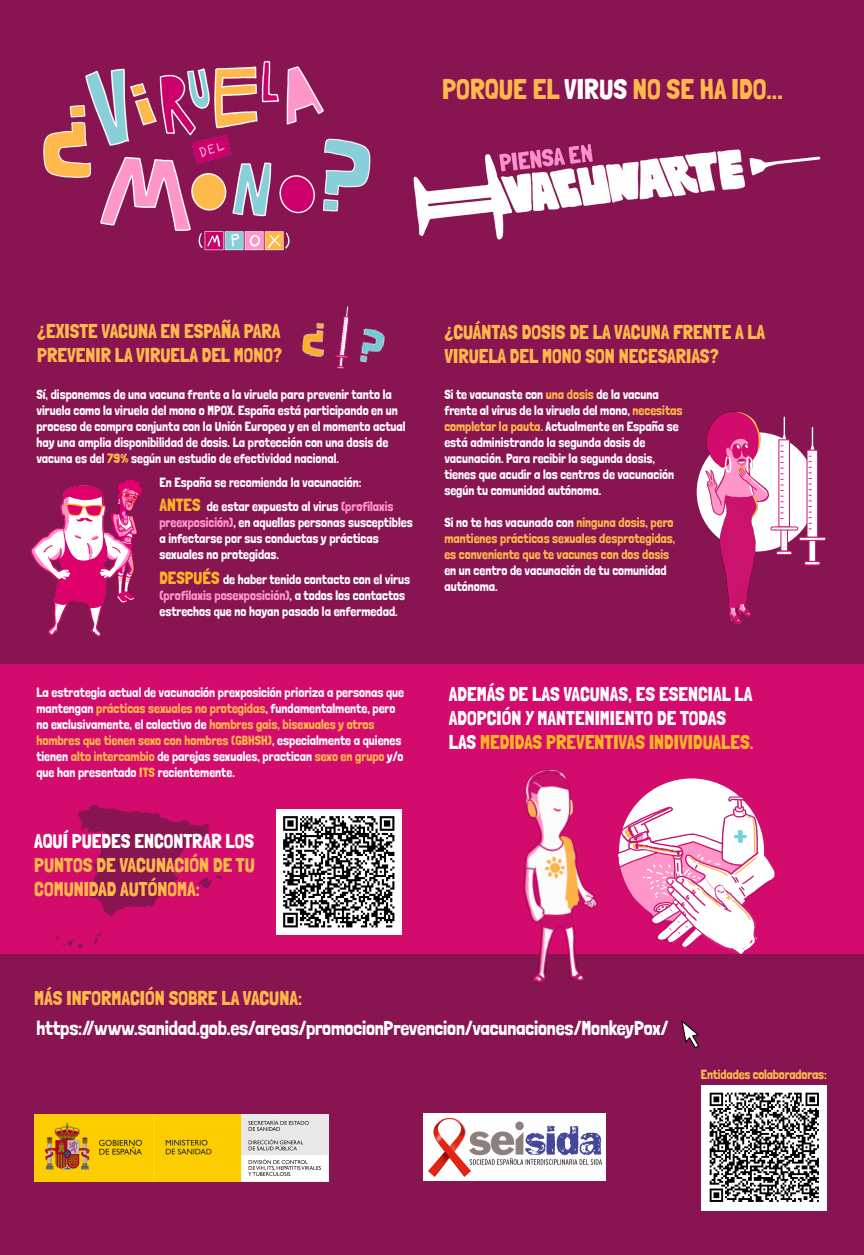
<style>
.page{position:relative;width:864px;height:1255px;background:#881452}
.page>*{position:absolute;margin:0;border:0;box-sizing:border-box;transform-origin:0 0}
.t1{font:28.52px "Londrina Solid";color:#ffb84a}
.t2{font:20px/24px "Londrina Solid";color:#fff}
.t3{font:20px/24px "Londrina Solid";color:#ffb84a}
.t4{font:13.32px/16px "Londrina Solid";color:#fff}
.t5{font:13.32px/16px "Londrina Solid";color:#ffb74a}
.t6{font:13.2px "Londrina Solid";letter-spacing:-.01em;color:#ffb84a}
.s1{color:#fff}
.s2{color:#ffb74a}
.s3{font-size:17.6px;color:#ffb424}
.s4{color:#ff96ca}
.s5{color:#ffb84a}
.s6{color:#ffb424}
</style>
<div class="page">
<div style="left:0;top:664px;width:864px;height:290px;background:#d20b6d"></div>
<img style="left:43px;top:61px;width:328px;height:190px">
<img style="left:414px;top:144px;width:406px;height:96px">
<img style="left:30px;top:479px;width:112px;height:158px">
<img style="left:696px;top:411px;width:131px;height:213px">
<div style="left:781px;top:527px;width:7px;height:24px;background:#fff;border:1px solid #cb126d"></div>
<div style="left:779px;top:439px;width:11px;height:88px;background:#fff;border:1px solid #cb126d"></div>
<div style="left:771px;top:526px;width:27px;height:4px;border:1px solid #cb126d;border-radius:2px"></div>
<hr style="left:776px;top:551px;width:16px;height:3px;background:#fff;border-radius:2px">
<div style="left:776px;top:551px;width:16px;height:4px;border:1px solid #cb126d;border-radius:2px"></div>
<svg style="left:781px;top:417px;width:5px;height:102px"></svg>
<svg style="left:810px;top:427px;width:4px;height:23px"></svg>
<div style="left:809px;top:537px;width:7px;height:25px;background:#fff;border:1px solid #cb126d"></div>
<div style="left:807px;top:450px;width:11px;height:88px;background:#fff;border:1px solid #cb126d"></div>
<div style="left:799px;top:537px;width:27px;height:4px;border:1px solid #cb126d;border-radius:2px"></div>
<div style="left:804px;top:561px;width:16px;height:4px;border:1px solid #cb126d;border-radius:2px"></div>
<svg style="left:809px;top:456px;width:3px;height:74px"></svg>
<svg style="left:336px;top:306px;width:13px;height:63px"></svg>
<img style="left:302px;top:322px;width:23px;height:35px">
<img style="left:360px;top:328px;width:25px;height:35px">
<svg style="left:697px;top:1033px;width:2px;height:14px"></svg>
<img style="left:276px;top:809px;width:126px;height:126px">
<div style="left:619px;top:778px;width:145px;height:145px;background:#fff;border-radius:50%"></div>
<img style="left:697px;top:796px;width:78px;height:158px">
<img style="left:34px;top:1114px;width:295px;height:67px">
<div style="left:424px;top:1114px;width:182px;height:67px;background:#fff"></div>
<img style="left:429px;top:1118px;width:172px;height:58px">
<div style="left:701px;top:1085px;width:126px;height:125px;background:#fff"></div>
<img style="left:709px;top:1092px;width:110px;height:110px">
<svg style="left:94px;top:932px;width:8px;height:11px"></svg>
<svg style="left:56px;top:936px;width:26px;height:12px"></svg>
<svg style="left:78px;top:805px;width:144px;height:111px"></svg>
<img style="left:523px;top:769px;width:174px;height:280px">
<h1 class="t1" style="left:442px;top:72px;width:342px">PORQUE EL <span class="s1">VIRUS</span> NO SE HA IDO...</h1>
<h2 class="t3" style="left:37px;top:318px;width:246px">¿EXISTE VACUNA EN ESPAÑA PARA<br>PREVENIR LA VIRUELA DEL MONO?</h2>
<h2 class="t3" style="left:444px;top:320px;width:322px">¿CUÁNTAS DOSIS DE LA VACUNA FRENTE A LA<br>VIRUELA DEL MONO SON NECESARIAS?</h2>
<p class="t4" style="left:36px;top:386px;width:371px">Sí, disponemos de una vacuna frente a la viruela para prevenir tanto la viruela como la viruela del mono o MPOX. España está participando en un proceso de compra conjunta con la Unión Europea y en el momento actual hay una amplia disponibilidad de dosis. La protección con una dosis de vacuna es del <span class="s2">79%</span> según un estudio de efectividad nacional.</p>
<p class="t4" style="left:159px;top:470px;width:236px;line-height:24px">En España se recomienda la vacunación:<br><span class="s3">ANTES</span> de estar expuesto al virus <span class="s4">(profilaxis</span></p>
<p class="t4" style="left:159px;top:514px;width:255px"><span class="s4">preexposición)</span>, en aquellas personas susceptibles a infectarse por sus conductas y prácticas sexuales no protegidas.</p>
<p class="t4" style="left:159px;top:571px;width:252px"><span class="s3">DESPUÉS</span> de haber tenido contacto con el virus <span class="s4">(profilaxis posexposición)</span>, a todos los contactos estrechos que no hayan pasado la enfermedad.</p>
<p class="t4" style="left:444px;top:386px;width:240px">Si te vacunaste con <span class="s2">una dosis</span> de la vacuna frente al virus de la viruela del mono, <span class="s2">necesitas completar la pauta.</span> Actualmente en España se está administrando la segunda dosis de vacunación. Para recibir la segunda dosis, tienes que acudir a los centros de vacunación según tu comunidad autónoma.</p>
<p class="t5" style="left:444px;top:514px;width:233px"><span class="s1">Si no te has vacunado con</span> ninguna dosis, pero mantienes prácticas sexuales desprotegidas, es conveniente que te vacunes con dos dosis</p>
<p class="t4" style="left:444px;top:562px;width:224px">en un centro de vacunación de tu comunidad autónoma.</p>
<p class="t4" style="left:36px;top:684px;width:369px">La estrategia actual de vacunación prexposición prioriza a personas que mantengan <span class="s5">prácticas sexuales no protegidas</span>, fundamentalmente, pero no exclusivamente, el colectivo de <span class="s2">hombres gais, bisexuales y otros hombres que tienen sexo con hombres (GBHSH)</span>, especialmente a quienes tienen <span class="s2">alto intercambio</span> de parejas sexuales, practican <span class="s2">sexo en grupo</span> y/o que han presentado <span class="s2">ITS</span> recientemente.</p>
<h2 class="t2" style="left:449px;top:682px;width:306px">ADEMÁS DE LAS VACUNAS, ES ESENCIAL LA<br>ADOPCIÓN Y MANTENIMIENTO DE TODAS<br>LAS <span class="s6">MEDIDAS PREVENTIVAS INDIVIDUALES.</span></h2>
<h2 class="t2" style="left:34px;top:828px;width:221px">AQUÍ PUEDES ENCONTRAR LOS</h2>
<h2 class="t3" style="left:34px;top:852px;width:222px">PUNTOS DE VACUNACIÓN DE TU<br>COMUNIDAD AUTÓNOMA:</h2>
<h2 class="t3" style="left:34px;top:985px;width:269px">MÁS INFORMACIÓN SOBRE LA VACUNA:</h2>
<h2 class="t2" style="left:36px;top:1016px;width:634px">https://www.sanidad.gob.es/areas/promocionPrevencion/vacunaciones/MonkeyPox/</h2>
<p class="t6" style="left:701px;top:1066px;width:127px">Entidades colaboradoras:</p>
</div>
